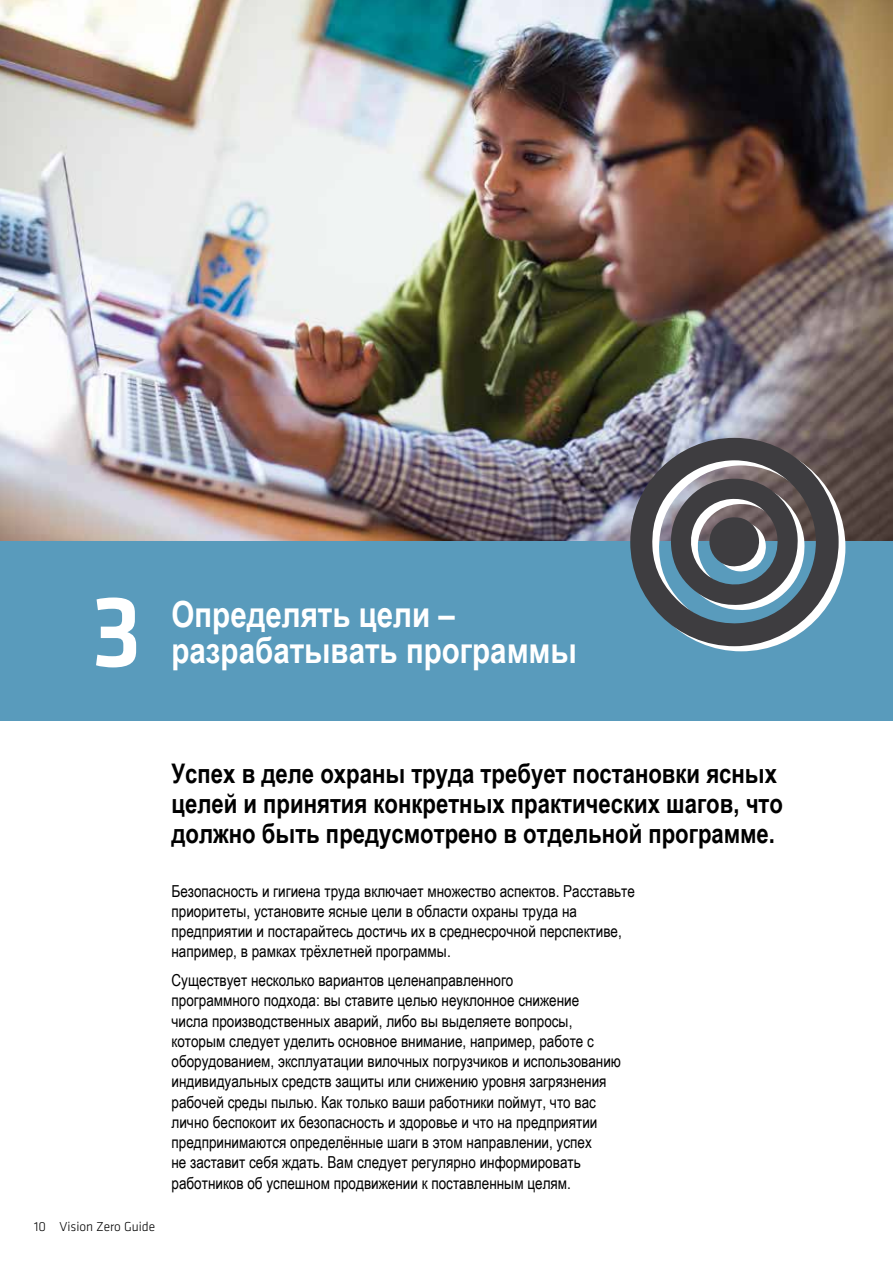
<style>
.page{position:relative;width:893px;height:1263px;background:#fff}
.page>*{position:absolute;margin:0;border:0;box-sizing:border-box;transform-origin:0 0}
.t1{font:500 105px "Klavika";color:#fff}
.t2{font:700 36px/36px "Arial Narrow";color:#fff}
.t3{font:700 27px/30px "Arial Narrow";color:#000}
.t4{font:16.5px/20.2px "Arial Narrow";color:#000}
.t5{font:300 13.5px "Klavika";color:#000}
</style>
<div class="page">
<img style="left:0;top:0;width:893px;height:542px">
<div style="left:0;top:542px;width:893px;height:179px;background:#599bbc"></div>
<svg style="left:630px;top:438px;width:215px;height:213px"></svg>
<h1 class="t1" style="left:91px;top:560px;width:53px">3</h1>
<h2 class="t2" style="left:171px;top:594px;width:407px">Определять цели – разрабатывать программы</h2>
<p class="t5" style="left:34px;top:1218px;width:123px">10 Vision Zero Guide</p>
<h3 class="t3" style="left:171px;top:757px;width:613px">Успех в деле охраны труда требует постановки ясных целей и принятия конкретных практических шагов, что должно быть предусмотрено в отдельной программе.</h3>
<p class="t4" style="left:171px;top:880px;width:465px">Безопасность и гигиена труда включает множество аспектов. Расставьте приоритеты, установите ясные цели в области охраны труда на предприятии и постарайтесь достичь их в среднесрочной перспективе, например, в рамках трёхлетней программы.</p>
<p class="t4" style="left:171px;top:969px;width:451px">Существует несколько вариантов целенаправленного<br>программного подхода: вы ставите целью неуклонное снижение<br>числа производственных аварий, либо вы выделяете вопросы, которым следует уделить основное внимание, например, работе с оборудованием, эксплуатации вилочных погрузчиков и использованию индивидуальных средств защиты или снижению уровня загрязнения рабочей среды пылью. Как только ваши работники поймут, что вас лично беспокоит их безопасность и здоровье и что на предприятии предпринимаются определённые шаги в этом направлении, успех<br>не заставит себя ждать. Вам следует регулярно информировать работников об успешном продвижении к поставленным целям.</p>
</div>
